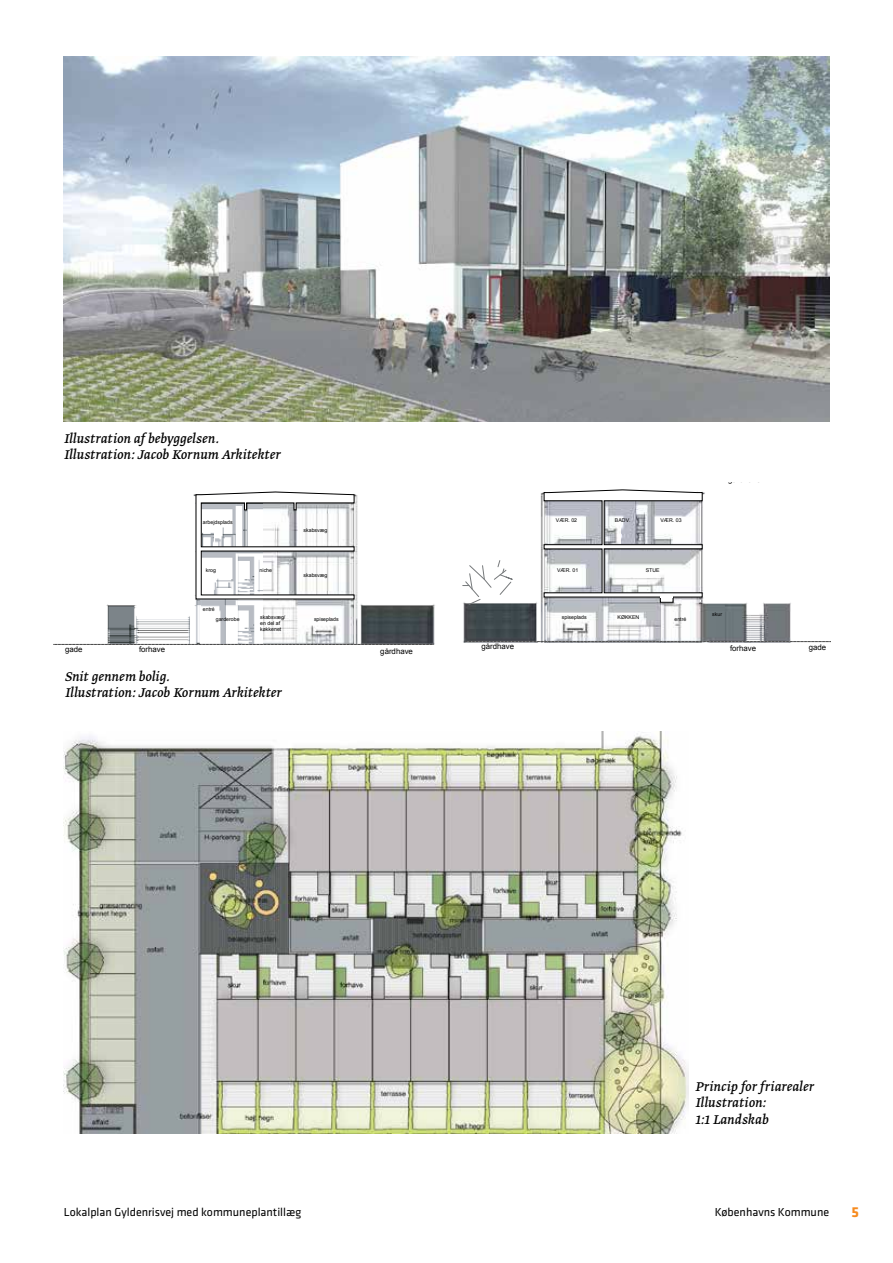
<style>
.page{position:relative;width:893px;height:1263px;background:#fff}
.page>*{position:absolute;margin:0;border:0;box-sizing:border-box;transform-origin:0 0}
.t1{font:italic 15px/16.5px "Greta Text";letter-spacing:.005em;color:#000}
.t2{font:700 15px "Klavika";color:#f78b1f}
.t3{font:12px "Klavika";color:#000}
.t4{font:7.8px "Arial";color:#000}
.t5{font:5.25px/6.3px "Arial";color:#000}
</style>
<div class="page">
<img style="left:64px;top:731px;width:625px;height:403px">
<img style="left:64px;top:56px;width:765px;height:365px">
<img style="left:67px;top:494px;width:368px;height:151px">
<svg style="left:195px;top:491px;width:160px;height:109px"></svg>
<svg style="left:53px;top:644px;width:381px;height:1px"></svg>
<img style="left:462px;top:492px;width:355px;height:151px">
<div style="left:660px;top:597px;width:13px;height:5px;background:#fff"></div>
<div style="left:660px;top:597px;width:13px;height:6px;border:1px solid #000"></div>
<svg style="left:543px;top:489px;width:160px;height:109px"></svg>
<svg style="left:463px;top:560px;width:50px;height:45px"></svg>
<svg style="left:465px;top:641px;width:365px;height:1px"></svg>
<p class="t1" style="left:64px;top:431px;width:219px">Illustration af bebyggelsen.<br>Illustration: Jacob Kornum Arkitekter</p>
<p class="t5" style="left:203px;top:519px;width:31px">arbejdsplads</p>
<p class="t5" style="left:556px;top:517px;width:23px">VÆR. 02</p>
<p class="t5" style="left:615px;top:517px;width:17px">BADV.</p>
<p class="t5" style="left:660px;top:517px;width:23px">VÆR. 03</p>
<p class="t5" style="left:304px;top:527px;width:25px">skabsvæg</p>
<p class="t5" style="left:206px;top:568px;width:12px">krog</p>
<p class="t5" style="left:260px;top:568px;width:14px">niche</p>
<p class="t5" style="left:304px;top:572px;width:25px">skabsvæg</p>
<p class="t5" style="left:557px;top:568px;width:23px">VÆR. 01</p>
<p class="t5" style="left:646px;top:568px;width:15px">STUE</p>
<p class="t5" style="left:203px;top:606px;width:13px">entré</p>
<p class="t5" style="left:216px;top:617px;width:25px">garderobe</p>
<p class="t5" style="left:260px;top:614px;width:27px">skabsvæg/ en del af køkkenet</p>
<p class="t5" style="left:314px;top:617px;width:26px">spiseplads</p>
<p class="t5" style="left:562px;top:614px;width:26px">spiseplads</p>
<p class="t5" style="left:617px;top:614px;width:23px">KØKKEN</p>
<p class="t5" style="left:674px;top:616px;width:13px">entré</p>
<p class="t5" style="left:712px;top:612px;width:11px">skur</p>
<p class="t4" style="left:65px;top:646px;width:19px">gade</p>
<p class="t4" style="left:139px;top:646px;width:28px">forhave</p>
<p class="t4" style="left:380px;top:648px;width:34px">gårdhave</p>
<p class="t4" style="left:481px;top:643px;width:34px">gårdhave</p>
<p class="t4" style="left:730px;top:645px;width:28px">forhave</p>
<p class="t4" style="left:809px;top:644px;width:19px">gade</p>
<p class="t1" style="left:65px;top:669px;width:219px">Snit gennem bolig.<br>Illustration: Jacob Kornum Arkitekter</p>
<p class="t1" style="left:695px;top:1079px;width:120px">Princip for friarealer<br>Illustration:<br>1:1 Landskab</p>
<p class="t3" style="left:64px;top:1206px;width:239px">Lokalplan Gyldenrisvej med kommuneplantillæg</p>
<p class="t3" style="left:715px;top:1206px;width:116px">Københavns Kommune</p>
<p class="t2" style="left:851px;top:1206px;width:9px">5</p>
</div>
